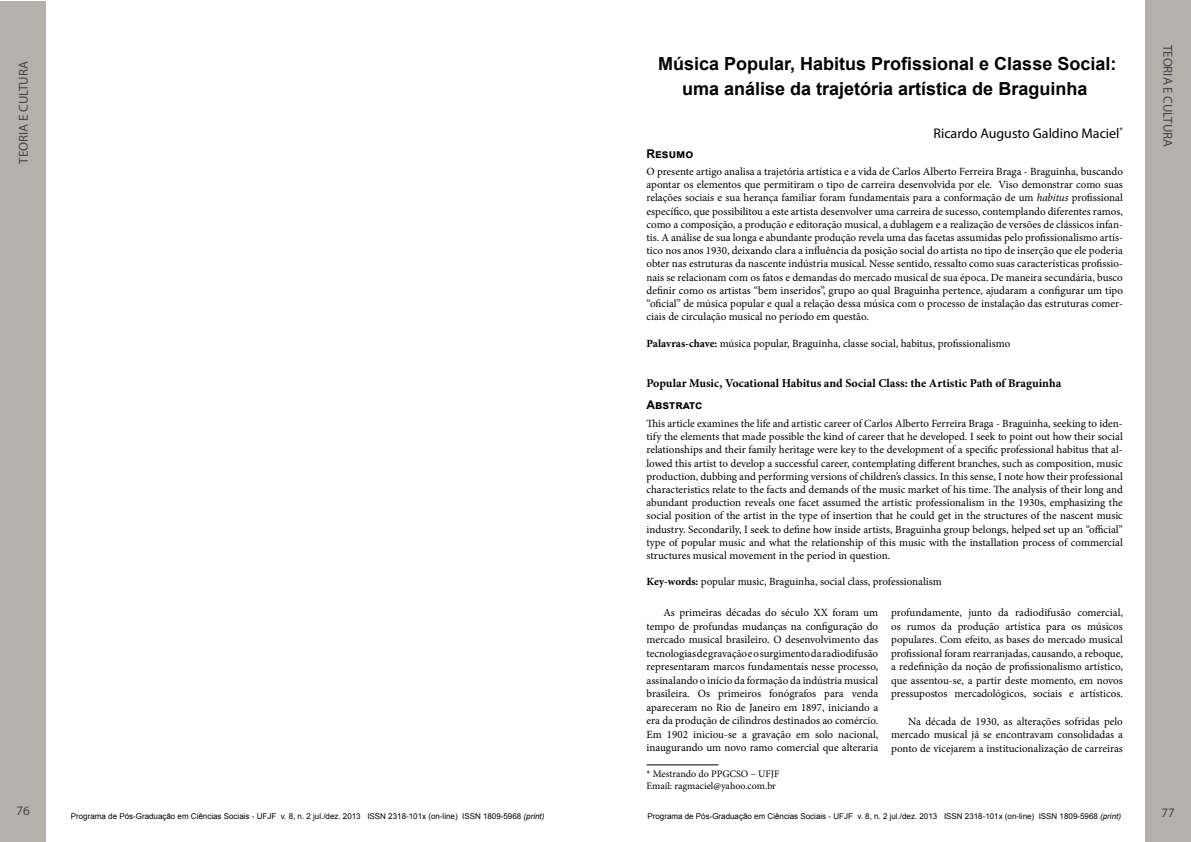
<style>
.page{position:relative;width:1191px;height:842px;background:#fff}
.page>*{position:absolute;margin:0;border:0;box-sizing:border-box;transform-origin:0 0}
.t1{font:700 18px/25px "Arial";color:#000;text-align:center}
.t2{font:14px "Myriad Pro";color:#000}
.t3{font:13px "Myriad Pro";color:#464547}
.t4{font:700 12px "Minion Pro";color:#000}
.t5{font:700 12px "Arial";color:#000}
.t6{font:11px/13.2px "Minion Pro";color:#000;text-align:justify}
.t7{font:10px/12px "Minion Pro";color:#000}
.t8{font:8px "Arial";color:#000}
.s1{font-style:italic}
.s2{font-weight:700}
</style>
<div class="page">
<div style="left:0;top:0;width:46px;height:842px;background:#b4b1ad"></div>
<div style="left:1145px;top:0;width:46px;height:842px;background:#b4b1ad"></div>
<hr style="left:646px;top:764px;width:72px;height:1px;background:#000">
<p class="t3" style="left:16px;top:164px;width:104px;rotate:-90deg">TEORIA E CULTURA</p>
<p class="t3" style="left:17px;top:803px;width:15px">76</p>
<h1 class="t1" style="left:658px;top:51px;width:460px">Música Popular, Habitus Profissional e Classe Social: uma análise da trajetória artística de Braguinha</h1>
<p class="t2" style="left:933px;top:124px;width:191px">Ricardo Augusto Galdino Maciel<sup>*</sup></p>
<p class="t5" style="left:646px;top:145px;width:48px">Resumo</p>
<p class="t6" style="left:646px;top:165px;width:478px">O presente artigo analisa a trajetória artística e a vida de Carlos Alberto Ferreira Braga - Braguinha, buscando apontar os elementos que permitiram o tipo de carreira desenvolvida por ele. Viso demonstrar como suas relações sociais e sua herança familiar foram fundamentais para a conformação de um <span class="s1">habitus</span> profissional específico, que possibilitou a este artista desenvolver uma carreira de sucesso, contemplando diferentes ramos, como a composição, a produção e editoração musical, a dublagem e a realização de versões de clássicos infan&shy;tis. A análise de sua longa e abundante produção revela uma das facetas assumidas pelo profissionalismo artís&shy;tico nos anos 1930, deixando clara a influência da posição social do artista no tipo de inserção que ele poderia obter nas estruturas da nascente indústria musical. Nesse sentido, ressalto como suas características profissio&shy;nais se relacionam com os fatos e demandas do mercado musical de sua época. De maneira secundária, busco definir como os artistas “bem inseridos”, grupo ao qual Braguinha pertence, ajudaram a configurar um tipo “oficial” de música popular e qual a relação dessa música com o processo de instalação das estruturas comer&shy;ciais de circulação musical no período em questão.</p>
<p class="t6" style="left:646px;top:336px;width:365px"><span class="s2">Palavras-chave:</span> música popular, Braguinha, classe social, habitus, profissionalismo</p>
<p class="t4" style="left:646px;top:375px;width:416px">Popular Music, Vocational Habitus and Social Class: the Artistic Path of Braguinha</p>
<p class="t6" style="left:646px;top:417px;width:478px">This article examines the life and artistic career of Carlos Alberto Ferreira Braga - Braguinha, seeking to iden&shy;tify the elements that made possible the kind of career that he developed. I seek to point out how their social relationships and their family heritage were key to the development of a specific professional habitus that al&shy;lowed this artist to develop a successful career, contemplating different branches, such as composition, music production, dubbing and performing versions of children’s classics. In this sense, I note how their professional characteristics relate to the facts and demands of the music market of his time. The analysis of their long and abundant production reveals one facet assumed the artistic professionalism in the 1930s, emphasizing the social position of the artist in the type of insertion that he could get in the structures of the nascent music industry. Secondarily, I seek to define how inside artists, Braguinha group belongs, helped set up an “official” type of popular music and what the relationship of this music with the installation process of commercial structures musical movement in the period in question.</p>
<p class="t6" style="left:646px;top:575px;width:297px"><span class="s2">Key-words:</span> popular music, Braguinha, social class, professionalism</p>
<p class="t5" style="left:646px;top:397px;width:57px">Abstratc</p>
<p class="t6" style="left:646px;top:606px;width:233px;line-height:13.5px;text-indent:17px">As primeiras décadas do século XX foram um tempo de profundas mudanças na configuração do mercado musical brasileiro. O desenvolvimento das tecnologias de gravação e o surgimento da radiodifusão representaram marcos fundamentais nesse processo, assinalando o início da formação da indústria musical brasileira. Os primeiros fonógrafos para venda apareceram no Rio de Janeiro em 1897, iniciando a era da produção de cilindros destinados ao comércio.<br>Em 1902 iniciou-se a gravação em solo nacional, inaugurando um novo ramo comercial que alteraria</p>
<p class="t6" style="left:891px;top:606px;width:233px;line-height:13.5px">profundamente, junto da radiodifusão comercial, os rumos da produção artística para os músicos populares. Com efeito, as bases do mercado musical profissional foram rearranjadas, causando, a reboque, a redefinição da noção de profissionalismo artístico, que assentou-se, a partir deste momento, em novos pressupostos mercadológicos, sociais e artísticos.</p>
<p class="t6" style="left:891px;top:714px;width:233px;line-height:13.5px;text-indent:17px">Na década de 1930, as alterações sofridas pelo mercado musical já se encontravam consolidadas a ponto de vicejarem a institucionalização de carreiras</p>
<p class="t7" style="left:646px;top:768px;width:134px">* Mestrando do PPGCSO – UFJF<br>Email: ragmaciel@yahoo.com.br</p>
<p class="t8" style="left:71px;top:811px;width:475px">Programa de Pós-Graduação em Ciências Sociais - UFJF v. 8, n. 2 jul./dez. 2013 ISSN 2318-101x (on-line) ISSN 1809-5968 <span class="s1">(print)</span></p>
<p class="t8" style="left:647px;top:811px;width:475px">Programa de Pós-Graduação em Ciências Sociais - UFJF v. 8, n. 2 jul./dez. 2013 ISSN 2318-101x (on-line) ISSN 1809-5968 <span class="s1">(print)</span></p>
<p class="t3" style="left:1175px;top:45px;width:104px;rotate:90deg">TEORIA E CULTURA</p>
<p class="t3" style="left:1161px;top:804px;width:15px">77</p>
</div>
